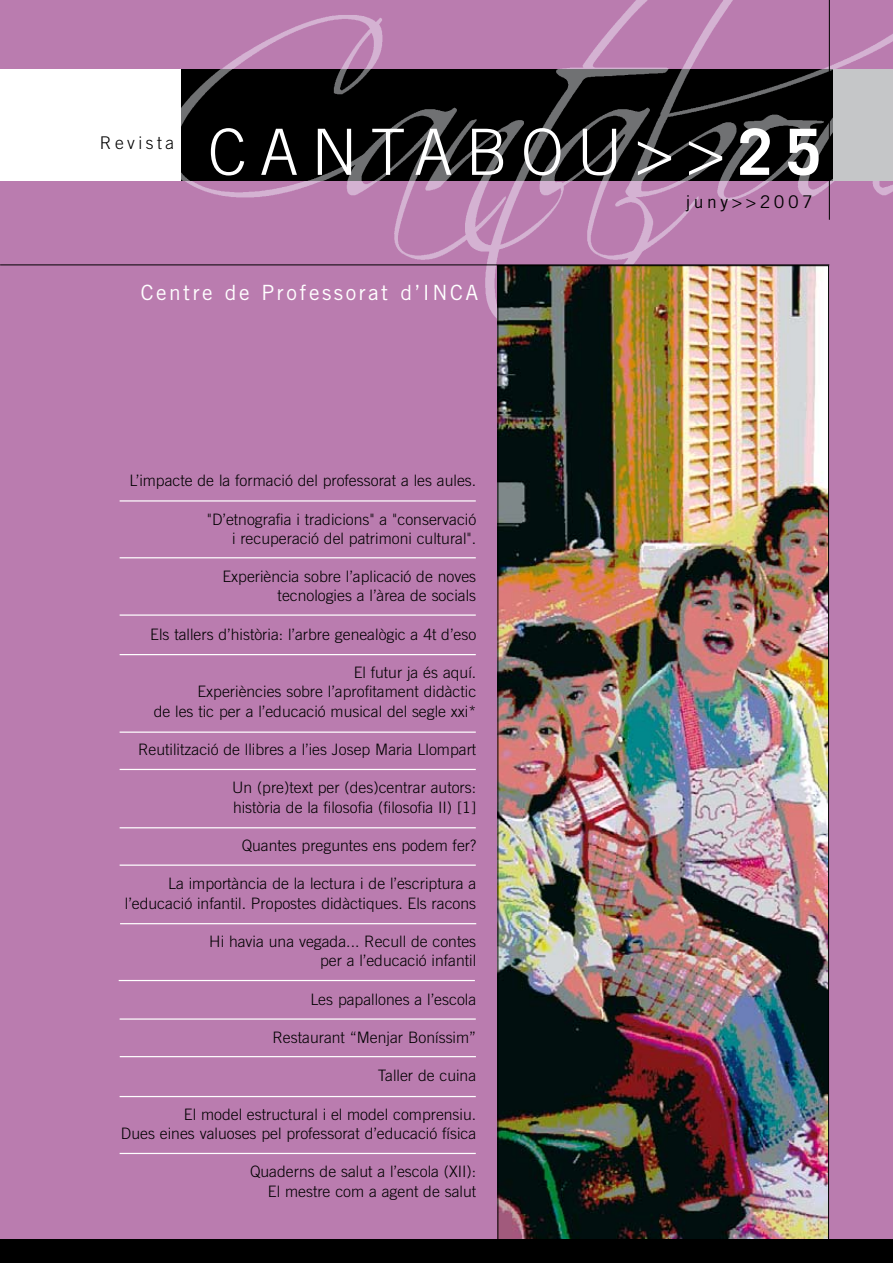
<style>
.page{position:relative;width:893px;height:1263px;background:#ba7caf}
.page>*{position:absolute;margin:0;border:0;box-sizing:border-box;transform-origin:0 0}
.t1{font:300 63.9px "Trade Gothic";letter-spacing:.2em;color:#fff}
.t2{font:21px "Trade Gothic";letter-spacing:.12em;color:#fff}
.t3{font:17.55px "Trade Gothic";letter-spacing:.2em;color:#000}
.t4{font:300 17.55px "Trade Gothic";letter-spacing:.2em;color:#000}
.t5{font:300 15.75px/19.2px "Trade Gothic";color:#000;text-align:right}
.s1{font-weight:700}
</style>
<div class="page">
<img style="left:150px;top:0;width:743px;height:341px">
<div style="left:829px;top:69px;width:64px;height:112px;background:#c5c6c8"></div>
<img style="left:180px;top:69px;width:653px;height:112px">
<img style="left:499px;top:267px;width:328px;height:972px">
<div style="left:0;top:1239px;width:893px;height:24px;background:#000"></div>
<div style="left:0;top:69px;width:180px;height:112px;background:#fff"></div>
<hr style="left:0;top:264px;width:829px;height:1px;background:#000">
<hr style="left:829px;top:0;width:1px;height:220px;background:#000">
<hr style="left:120px;top:500px;width:356px;height:1px;background:#fff">
<hr style="left:120px;top:557px;width:356px;height:1px;background:#fff">
<hr style="left:120px;top:614px;width:356px;height:2px;background:#fff">
<hr style="left:120px;top:654px;width:356px;height:1px;background:#fff">
<hr style="left:120px;top:731px;width:356px;height:2px;background:#fff">
<hr style="left:120px;top:769px;width:356px;height:1px;background:#fff">
<hr style="left:120px;top:827px;width:356px;height:1px;background:#fff">
<hr style="left:120px;top:864px;width:356px;height:2px;background:#fff">
<hr style="left:120px;top:1018px;width:356px;height:2px;background:#fff">
<hr style="left:120px;top:1096px;width:356px;height:1px;background:#fff">
<hr style="left:120px;top:1056px;width:356px;height:1px;background:#fff">
<hr style="left:119px;top:980px;width:356px;height:1px;background:#fff">
<hr style="left:120px;top:923px;width:356px;height:1px;background:#fff">
<hr style="left:120px;top:1153px;width:356px;height:1px;background:#fff">
<p class="t4" style="left:100px;top:132px;width:76px">Revista</p>
<h1 class="t1" style="left:208px;top:114px;width:615px">CANTABOU&gt;&gt;<span class="s1">25</span></h1>
<p class="t3" style="left:686px;top:191px;width:129px">juny&gt;&gt;2007</p>
<h2 class="t2" style="left:141px;top:280px;width:339px">Centre de Professorat d’INCA</h2>
<p class="t5" style="left:129px;top:471px;width:348px">L’impacte de la formació del professorat a les aules.</p>
<p class="t5" style="left:207px;top:509px;width:271px">"D’etnografia i tradicions" a "conservació i recuperació del patrimoni cultural".</p>
<p class="t5" style="left:222px;top:567px;width:255px">Experiència sobre l’aplicació de noves tecnologies a l’àrea de socials</p>
<p class="t5" style="left:150px;top:624px;width:327px">Els tallers d’història: l’arbre genealògic a 4t d’eso</p>
<p class="t5" style="left:154px;top:663px;width:324px">El futur ja és aquí.<br>Experiències sobre l’aprofitament didàctic<br>de les tic per a l’educació musical del segle xxi*</p>
<p class="t5" style="left:138px;top:739px;width:340px">Reutilització de llibres a l’ies Josep Maria Llompart</p>
<p class="t5" style="left:232px;top:778px;width:246px;text-align:left">Un (pre)text per (des)centrar autors: història de la filosofia (filosofia II) [1]</p>
<p class="t5" style="left:242px;top:835px;width:236px">Quantes preguntes ens podem fer?</p>
<p class="t5" style="left:125px;top:874px;width:353px">La importància de la lectura i de l’escriptura a l’educació infantil. Propostes didàctiques. Els racons</p>
<p class="t5" style="left:209px;top:931px;width:268px">Hi havia una vegada... Recull de contes per a l’educació infantil</p>
<p class="t5" style="left:310px;top:989px;width:167px">Les papallones a l’escola</p>
<p class="t5" style="left:272px;top:1027px;width:205px">Restaurant “Menjar Boníssim”</p>
<p class="t5" style="left:378px;top:1066px;width:100px">Taller de cuina</p>
<p class="t5" style="left:121px;top:1104px;width:357px">El model estructural i el model comprensiu.<br>Dues eines valuoses pel professorat d’educació física</p>
<p class="t5" style="left:250px;top:1162px;width:228px">Quaderns de salut a l’escola (XII):<br>El mestre com a agent de salut</p>
</div>
